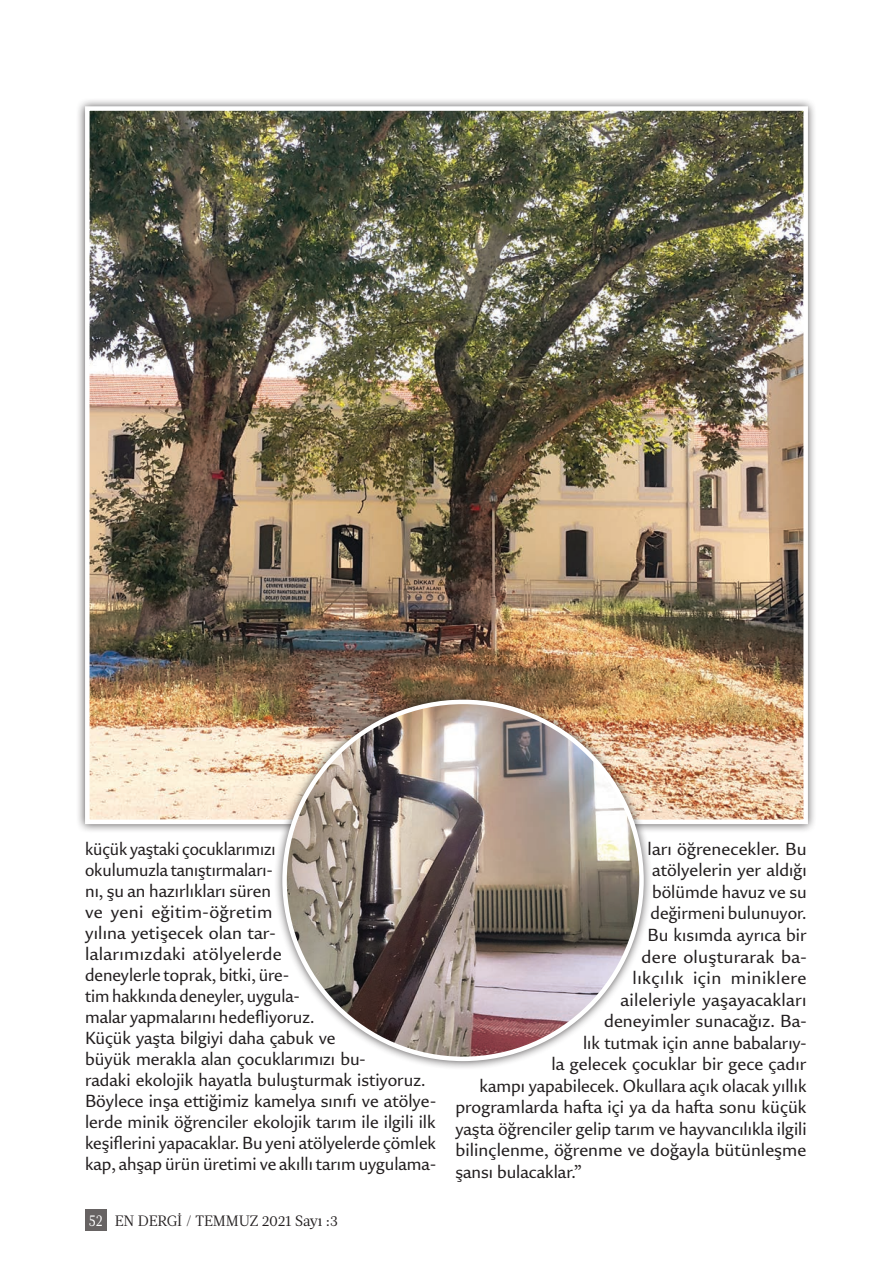
<style>
.page{position:relative;width:893px;height:1263px;background:#fff}
.page>*{position:absolute;margin:0;border:0;box-sizing:border-box;transform-origin:0 0}
.t1{font:18px/21px "Role Sans Display";color:#231f20}
.t2{font:18px "Role Sans Display";color:#231f20;scale:1.04 1}
.t3{font:18px "Role Sans Display";letter-spacing:.025em;color:#231f20;scale:1.04 1}
.t4{font:15px "Acta";letter-spacing:-.01em;color:#231f20}
.s1{font-size:16.2px;color:#fff}
</style>
<div class="page">
<div style="left:85px;top:1210px;width:21px;height:21px;background:#676363"></div>
<div style="left:76px;top:97px;width:741px;height:736px;background:#231f20;opacity:.75"></div>
<img style="left:90px;top:111px;width:713px;height:708px">
<div style="left:85px;top:106px;width:723px;height:718px;border:4px solid #fff"></div>
<div style="left:273px;top:691px;width:380px;height:379px;background:#231f20;opacity:.75"></div>
<img style="left:285px;top:702px;width:354px;height:357px">
<p class="t1" style="left:85px;top:837px;width:353px">küçük yaştaki çocuklarımızı<br>okulumuzla tanıştırmaları-<br>nı, şu an hazırlıkları süren<br>ve yeni eğitim-öğretim<br>yılına yetişecek olan tar-<br>lalarımızdaki atölyelerde<br>deneylerle toprak, bitki, üre-<br>tim hakkında deneyler, uygula-<br>malar yapmalarını hedefliyoruz.<br>Küçük yaşta bilgiyi daha çabuk ve<br>büyük merakla alan çocuklarımızı bu-<br>radaki ekolojik hayatla buluşturmak istiyoruz.<br>Böylece inşa ettiğimiz kamelya sınıfı ve atölye&shy;lerde minik öğrenciler ekolojik tarım ile ilgili ilk keşiflerini yapacaklar. Bu yeni atölyelerde çömlek kap, ahşap ürün üretimi ve akıllı tarım uygulama-</p>
<p class="t1" style="left:648px;top:837px;width:161px">ları öğrenecekler. Bu</p>
<p class="t1" style="left:652px;top:859px;width:156px">atölyelerin yer aldığı</p>
<p class="t1" style="left:652px;top:880px;width:156px">bölümde havuz ve su</p>
<p class="t1" style="left:651px;top:902px;width:157px">değirmeni bulunuyor.</p>
<p class="t1" style="left:648px;top:923px;width:160px">Bu kısımda ayrıca bir</p>
<p class="t2" style="left:642px;top:943px;width:160px">dere oluşturarak ba-</p>
<p class="t3" style="left:633px;top:964px;width:169px">lıkçılık için miniklere</p>
<p class="t2" style="left:621px;top:986px;width:180px">aileleriyle yaşayacakları</p>
<p class="t1" style="left:604px;top:1009px;width:204px">deneyimler sunacağız. Ba-</p>
<p class="t1" style="left:583px;top:1031px;width:225px">lık tutmak için anne babalarıy-</p>
<p class="t1" style="left:552px;top:1052px;width:256px">la gelecek çocuklar bir gece çadır</p>
<p class="t1" style="left:480px;top:1074px;width:329px">kampı yapabilecek. Okullara açık olacak yıllık</p>
<p class="t1" style="left:455px;top:1095px;width:353px">programlarda hafta içi ya da hafta sonu küçük</p>
<p class="t1" style="left:455px;top:1117px;width:353px">yaşta öğrenciler gelip tarım ve hayvancılıkla ilgili</p>
<p class="t1" style="left:455px;top:1139px;width:352px">bilinçlenme, öğrenme ve doğayla bütünleşme</p>
<p class="t1" style="left:455px;top:1160px;width:127px">şansı bulacaklar.”</p>
<p class="t4" style="left:89px;top:1212px;width:251px"><span class="s1">52</span> EN DERGİ / TEMMUZ 2021 Sayı :3</p>
</div>
